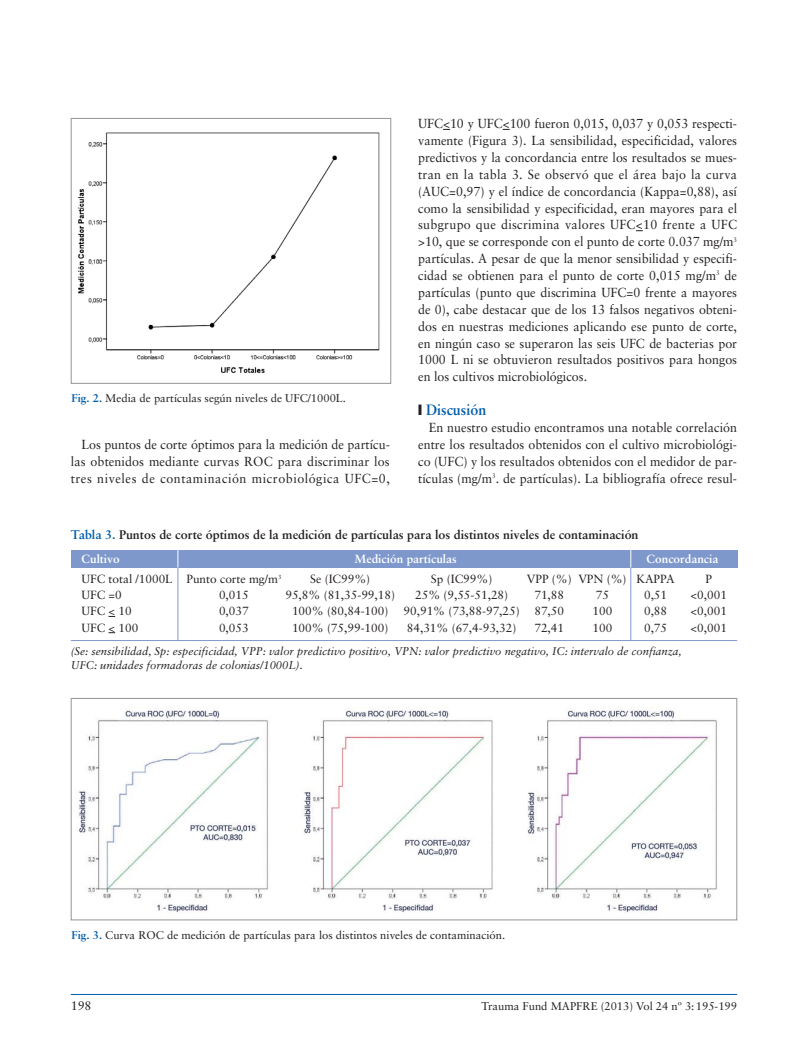
<style>
.page{position:relative;width:808px;height:1053px;background:#fff}
.page>*{position:absolute;margin:0;border:0;box-sizing:border-box;transform-origin:0 0}
.t1{font:700 15px "Sabon";color:#005daa;scale:.95 1}
.t2{font:13.12px/16.9px "Sabon";letter-spacing:.005em;color:#231f20;text-align:justify;scale:.95 1}
.t3{font:700 12.5px "Sabon";color:#231f20}
.t4{font:12.5px "Sabon";color:#231f20}
.t5{font:11.88px "Sabon";color:#231f20}
.t6{font:700 11.88px "Sabon";color:#fff}
.t7{font:11.25px "Sabon";color:#231f20}
.t8{font:italic 11.25px/13.8px "Sabon";color:#231f20}
.s1{font-weight:700;color:#005daa}
.s2{color:#005daa}
</style>
<div class="page">
<hr style="left:71px;top:993px;width:666px;height:1px;background:#005daa">
<img style="left:78px;top:132px;width:302px;height:241px">
<div style="left:71px;top:118px;width:320px;height:265px;border:1px solid #939598"></div>
<img style="left:78px;top:707px;width:639px;height:206px">
<div style="left:71px;top:698px;width:666px;height:222px;border:1px solid #939598"></div>
<div style="left:71px;top:550px;width:666px;height:17px;background:#7f98cc"></div>
<hr style="left:71px;top:640px;width:666px;height:1px;background:#7f98cc">
<svg style="left:630px;top:550px;width:1px;height:17px"></svg>
<hr style="left:630px;top:567px;width:1px;height:73px;background:#7f98cc">
<svg style="left:178px;top:550px;width:1px;height:17px"></svg>
<hr style="left:178px;top:567px;width:1px;height:73px;background:#7f98cc">
<p class="t7" style="left:71px;top:394px;width:276px"><span class="s1">Fig. 2.</span> Media de partículas según niveles de UFC/1000L.</p>
<p class="t2" style="left:71px;top:437px;width:337px;text-indent:11px">Los puntos de corte óptimos para la medición de partícu&shy;las obtenidos mediante curvas ROC para discriminar los tres niveles de contaminación microbiológica UFC=0,</p>
<p class="t2" style="left:418px;top:116px;width:337px">UFC&lt;10 y UFC&lt;100 fueron 0,015, 0,037 y 0,053 respecti&shy;vamente (Figura 3). La sensibilidad, especificidad, valores predictivos y la concordancia entre los resultados se mues&shy;tran en la tabla 3. Se observó que el área bajo la curva (AUC=0,97) y el índice de concordancia (Kappa=0,88), así como la sensibilidad y especificidad, eran mayores para el subgrupo que discrimina valores UFC&lt;10 frente a UFC &gt;10, que se corresponde con el punto de corte 0.037 mg/m<sup>3 </sup>partículas. A pesar de que la menor sensibilidad y especifi&shy;cidad se obtienen para el punto de corte 0,015 mg/m<sup>3</sup> de partículas (punto que discrimina UFC=0 frente a mayores de 0), cabe destacar que de los 13 falsos negativos obteni&shy;dos en nuestras mediciones aplicando ese punto de corte, en ningún caso se superaron las seis UFC de bacterias por 1000 L ni se obtuvieron resultados positivos para hongos en los cultivos microbiológicos.</p>
<p class="t1" style="left:426px;top:403px;width:65px">Discusión</p>
<p class="t2" style="left:418px;top:420px;width:337px;text-indent:11px">En nuestro estudio encontramos una notable correlación entre los resultados obtenidos con el cultivo microbiológi&shy;co (UFC) y los resultados obtenidos con el medidor de par&shy;tículas (mg/m<sup>3</sup>. de partículas). La bibliografía ofrece resul-</p>
<p class="t3" style="left:71px;top:529px;width:569px"><span class="s2">Tabla 3.</span> Puntos de corte óptimos de la medición de partículas para los distintos niveles de contaminación</p>
<p class="t6" style="left:81px;top:554px;width:40px">Cultivo</p>
<p class="t6" style="left:354px;top:554px;width:104px">Medición partículas</p>
<p class="t6" style="left:646px;top:554px;width:73px">Concordancia</p>
<p class="t5" style="left:81px;top:573px;width:201px">UFC total /1000L Punto corte mg/m<sup>3</sup></p>
<p class="t5" style="left:310px;top:573px;width:62px">Se (IC99%)</p>
<p class="t5" style="left:431px;top:573px;width:63px">Sp (IC99%)</p>
<p class="t5" style="left:527px;top:573px;width:149px">VPP (%) VPN (%) KAPPA</p>
<p class="t5" style="left:705px;top:573px;width:8px">P</p>
<p class="t5" style="left:81px;top:590px;width:42px">UFC =0</p>
<p class="t5" style="left:219px;top:590px;width:31px">0,015</p>
<p class="t5" style="left:285px;top:590px;width:111px">95,8% (81,35-99,18)</p>
<p class="t5" style="left:415px;top:590px;width:95px">25% (9,55-51,28)</p>
<p class="t5" style="left:534px;top:590px;width:31px">71,88</p>
<p class="t5" style="left:596px;top:590px;width:15px">75</p>
<p class="t5" style="left:644px;top:590px;width:25px">0,51</p>
<p class="t5" style="left:691px;top:590px;width:38px">&lt;0,001</p>
<p class="t5" style="left:81px;top:606px;width:52px">UFC &lt; 10</p>
<p class="t5" style="left:219px;top:606px;width:31px">0,037</p>
<p class="t5" style="left:292px;top:606px;width:98px">100% (80,84-100)</p>
<p class="t5" style="left:404px;top:606px;width:162px">90,91% (73,88-97,25) 87,50</p>
<p class="t5" style="left:592px;top:606px;width:21px">100</p>
<p class="t5" style="left:644px;top:606px;width:25px">0,88</p>
<p class="t5" style="left:691px;top:606px;width:38px">&lt;0,001</p>
<p class="t5" style="left:81px;top:622px;width:58px">UFC &lt; 100</p>
<p class="t5" style="left:219px;top:622px;width:31px">0,053</p>
<p class="t5" style="left:292px;top:622px;width:98px">100% (75,99-100)</p>
<p class="t5" style="left:407px;top:622px;width:111px">84,31% (67,4-93,32)</p>
<p class="t5" style="left:534px;top:622px;width:31px">72,41</p>
<p class="t5" style="left:592px;top:622px;width:21px">100</p>
<p class="t5" style="left:644px;top:622px;width:25px">0,75</p>
<p class="t5" style="left:691px;top:622px;width:38px">&lt;0,001</p>
<p class="t8" style="left:71px;top:645px;width:612px">(Se: sensibilidad, Sp: especificidad, VPP: valor predictivo positivo, VPN: valor predictivo negativo, IC: intervalo de confianza,<br>UFC: unidades formadoras de colonias/1000L).</p>
<p class="t7" style="left:71px;top:930px;width:435px"><span class="s1">Fig. 3.</span> Curva ROC de medición de partículas para los distintos niveles de contaminación.</p>
<p class="t4" style="left:71px;top:1000px;width:22px">198</p>
<p class="t7" style="left:481px;top:1001px;width:257px">Trauma Fund MAPFRE (2013) Vol 24 nº 3:195-199</p>
</div>
